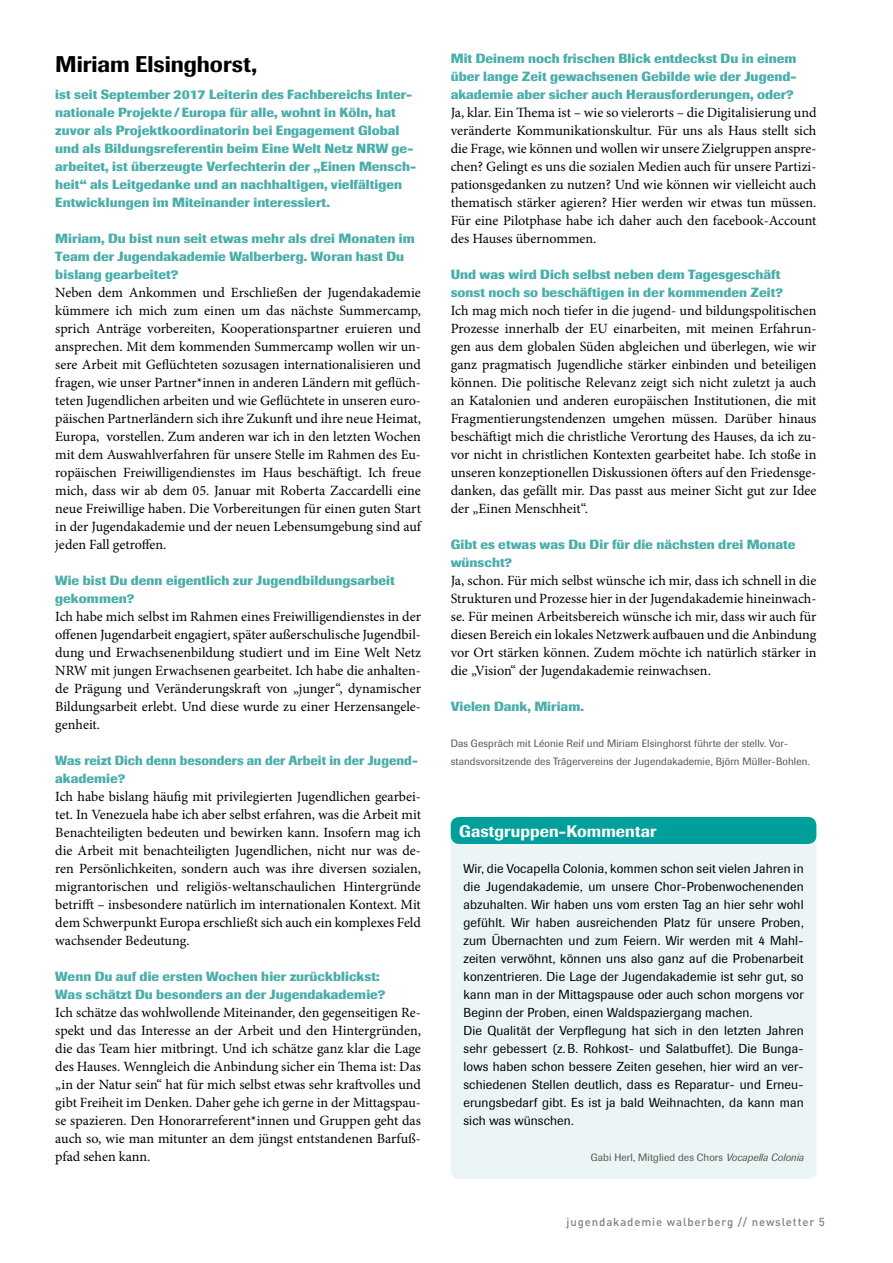
<style>
.page{position:relative;width:893px;height:1263px;background:#fff}
.page>*{position:absolute;margin:0;border:0;box-sizing:border-box;transform-origin:0 0}
.t1{font:500 22.5px "Supersonic BSK";color:#000}
.t2{font:500 16.5px "Supersonic BSK";letter-spacing:.005em;color:#fff}
.t3{font:14.1px/18px "Minion Pro";color:#000;text-align:justify}
.t4{font:700 13.2px/18px "Supersonic BSK";color:#4aaeab}
.t5{font:700 13.2px/18px "Supersonic BSK";color:#4aaeab;scale:.96 1}
.t6{font:12.9px/18px "Supersonic BSK";letter-spacing:.01em;color:#000}
.t7{font:500 11.4px "DIN";letter-spacing:.075em;color:#81807a}
.t8{font:10.5px/18px "Supersonic BSK";letter-spacing:.01em;color:#57544b}
.s1{font-style:italic}
</style>
<div class="page">
<div style="left:451px;top:828px;width:365px;height:351px;background:#ecf5f5;border-radius:9px"></div>
<div style="left:451px;top:817px;width:365px;height:27px;background:#009f9b;border-radius:9px"></div>
<h1 class="t1" style="left:55px;top:51px;width:203px">Miriam Elsinghorst,</h1>
<p class="t4" style="left:55px;top:85px;width:362px">ist seit September 2017 Leiterin des Fachbereichs Inter&shy;nationale Projekte/Europa für alle, wohnt in Köln, hat zuvor als Projektkoordinatorin bei Engagement Global und als Bildungsreferentin beim Eine Welt Netz NRW ge&shy;arbeitet, ist überzeugte Verfechterin der „Einen Mensch&shy;heit“ als Leitgedanke und an nachhaltigen, vielfältigen Entwicklungen im Miteinander interessiert.</p>
<p class="t4" style="left:55px;top:229px;width:361px">Miriam, Du bist nun seit etwas mehr als drei Monaten im<br>Team der Jugendakademie Walberberg. Woran hast Du bislang gearbeitet?</p>
<p class="t3" style="left:55px;top:284px;width:367px">Neben dem Ankommen und Erschließen der Jugendakademie kümmere ich mich zum einen um das nächste Summercamp, sprich Anträge vorbereiten, Kooperationspartner eruieren und ansprechen. Mit dem kommenden Summercamp wollen wir un&shy;sere Arbeit mit Geflüchteten sozusagen internationalisieren und fragen, wie unser Partner*innen in anderen Ländern mit geflüch&shy;teten Jugendlichen arbeiten und wie Geflüchtete in unseren euro&shy;päischen Partnerländern sich ihre Zukunft und ihre neue Heimat, Europa, vorstellen. Zum anderen war ich in den letzten Wochen mit dem Auswahlverfahren für unsere Stelle im Rahmen des Eu&shy;ropäischen Freiwilligendienstes im Haus beschäftigt. Ich freue mich, dass wir ab dem 05. Januar mit Roberta Zaccardelli eine neue Freiwillige haben. Die Vorbereitungen für einen guten Start in der Jugendakademie und der neuen Lebensumgebung sind auf jeden Fall getroffen.</p>
<p class="t4" style="left:55px;top:571px;width:341px">Wie bist Du denn eigentlich zur Jugendbildungsarbeit gekommen?</p>
<p class="t3" style="left:55px;top:608px;width:367px">Ich habe mich selbst im Rahmen eines Freiwilligendienstes in der offenen Jugendarbeit engagiert, später außerschulische Jugendbil&shy;dung und Erwachsenenbildung studiert und im Eine Welt Netz NRW mit jungen Erwachsenen gearbeitet. Ich habe die anhalten&shy;de Prägung und Veränderungskraft von „junger“, dynamischer Bildungsarbeit erlebt. Und diese wurde zu einer Herzensangele&shy;genheit.</p>
<p class="t5" style="left:55px;top:751px;width:378px">Was reizt Dich denn besonders an der Arbeit in der Jugend&shy;akademie?</p>
<p class="t3" style="left:55px;top:788px;width:367px">Ich habe bislang häufig mit privilegierten Jugendlichen gearbei&shy;tet. In Venezuela habe ich aber selbst erfahren, was die Arbeit mit Benachteiligten bedeuten und bewirken kann. Insofern mag ich die Arbeit mit benachteiligten Jugendlichen, nicht nur was de&shy;ren Persönlichkeiten, sondern auch was ihre diversen sozialen, migrantorischen und religiös-weltanschaulichen Hintergründe betrifft – insbesondere natürlich im internationalen Kontext. Mit dem Schwerpunkt Europa erschließt sich auch ein komplexes Feld wachsender Bedeutung.</p>
<p class="t4" style="left:55px;top:967px;width:332px">Wenn Du auf die ersten Wochen hier zurückblickst:<br>Was schätzt Du besonders an der Jugendakademie?</p>
<p class="t3" style="left:55px;top:1004px;width:367px">Ich schätze das wohlwollende Miteinander, den gegenseitigen Re&shy;spekt und das Interesse an der Arbeit und den Hintergründen, die das Team hier mitbringt. Und ich schätze ganz klar die Lage des Hauses. Wenngleich die Anbindung sicher ein Thema ist: Das „in der Natur sein“ hat für mich selbst etwas sehr kraftvolles und gibt Freiheit im Denken. Daher gehe ich gerne in der Mittagspau&shy;se spazieren. Den Honorarreferent*innen und Gruppen geht das auch so, wie man mitunter an dem jüngst entstandenen Barfuß&shy;pfad sehen kann.</p>
<p class="t4" style="left:451px;top:49px;width:347px;text-align:justify">Mit Deinem noch frischen Blick entdeckst Du in einem über lange Zeit gewachsenen Gebilde wie der Jugend&shy;akademie aber sicher auch Herausforderungen, oder?</p>
<p class="t3" style="left:451px;top:104px;width:367px">Ja, klar. Ein Thema ist – wie so vielerorts – die Digitalisierung und veränderte Kommunikationskultur. Für uns als Haus stellt sich die Frage, wie können und wollen wir unsere Zielgruppen anspre&shy;chen? Gelingt es uns die sozialen Medien auch für unsere Partizi&shy;pationsgedanken zu nutzen? Und wie können wir vielleicht auch thematisch stärker agieren? Hier werden wir etwas tun müssen.<br>Für eine Pilotphase habe ich daher auch den facebook-Account des Hauses übernommen.</p>
<p class="t4" style="left:451px;top:265px;width:334px">Und was wird Dich selbst neben dem Tagesgeschäft sonst noch so beschäftigen in der kommenden Zeit?</p>
<p class="t3" style="left:451px;top:302px;width:367px">Ich mag mich noch tiefer in die jugend- und bildungspolitischen Prozesse innerhalb der EU einarbeiten, mit meinen Erfahrun&shy;gen aus dem globalen Süden abgleichen und überlegen, wie wir ganz pragmatisch Jugendliche stärker einbinden und beteiligen können. Die politische Relevanz zeigt sich nicht zuletzt ja auch an Katalonien und anderen europäischen Institutionen, die mit Fragmentierungstendenzen umgehen müssen. Darüber hinaus beschäftigt mich die christliche Verortung des Hauses, da ich zu&shy;vor nicht in christlichen Kontexten gearbeitet habe. Ich stoße in unseren konzeptionellen Diskussionen öfters auf den Friedensge&shy;danken, das gefällt mir. Das passt aus meiner Sicht gut zur Idee der „Einen Menschheit“.</p>
<p class="t4" style="left:451px;top:535px;width:346px">Gibt es etwas was Du Dir für die nächsten drei Monate wünscht?</p>
<p class="t3" style="left:451px;top:572px;width:367px">Ja, schon. Für mich selbst wünsche ich mir, dass ich schnell in die Strukturen und Prozesse hier in der Jugendakademie hineinwach&shy;se. Für meinen Arbeitsbereich wünsche ich mir, dass wir auch für diesen Bereich ein lokales Netzwerk aufbauen und die Anbindung vor Ort stärken können. Zudem möchte ich natürlich stärker in die „Vision“ der Jugendakademie reinwachsen.</p>
<p class="t4" style="left:451px;top:697px;width:135px">Vielen Dank, Miriam.</p>
<p class="t8" style="left:451px;top:734px;width:361px">Das Gespräch mit Léonie Reif und Miriam Elsinghorst führte der stellv. Vor&shy;standsvorsitzende des Trägervereins der Jugendakademie, Björn Müller-Bohlen.</p>
<p class="t2" style="left:459px;top:821px;width:199px">Gastgruppen-Kommentar</p>
<p class="t6" style="left:463px;top:860px;width:342px">Wir, die Vocapella Colonia, kommen schon seit vielen Jahren in die Jugendakademie, um unsere Chor-Probenwochenenden abzuhalten. Wir haben uns vom ersten Tag an hier sehr wohl gefühlt. Wir haben ausreichenden Platz für unsere Proben, zum Übernachten und zum Feiern. Wir werden mit 4 Mahl&shy;zeiten verwöhnt, können uns also ganz auf die Probenarbeit konzentrieren. Die Lage der Jugendakademie ist sehr gut, so kann man in der Mittagspause oder auch schon morgens vor Beginn der Proben, einen Waldspaziergang machen.<br>Die Qualität der Verpflegung hat sich in den letzten Jahren sehr gebessert (z.B. Rohkost- und Salatbuffet). Die Bunga&shy;lows haben schon bessere Zeiten gesehen, hier wird an ver&shy;schiedenen Stellen deutlich, dass es Reparatur- und Erneu&shy;erungsbedarf gibt. Es ist ja bald Weihnachten, da kann man sich was wünschen.</p>
<p class="t8" style="left:591px;top:1148px;width:214px">Gabi Herl, Mitglied des Chors <span class="s1">Vocapella Colonia</span></p>
<p class="t7" style="left:567px;top:1214px;width:260px">jugendakademie walberberg // newsletter 5</p>
</div>
